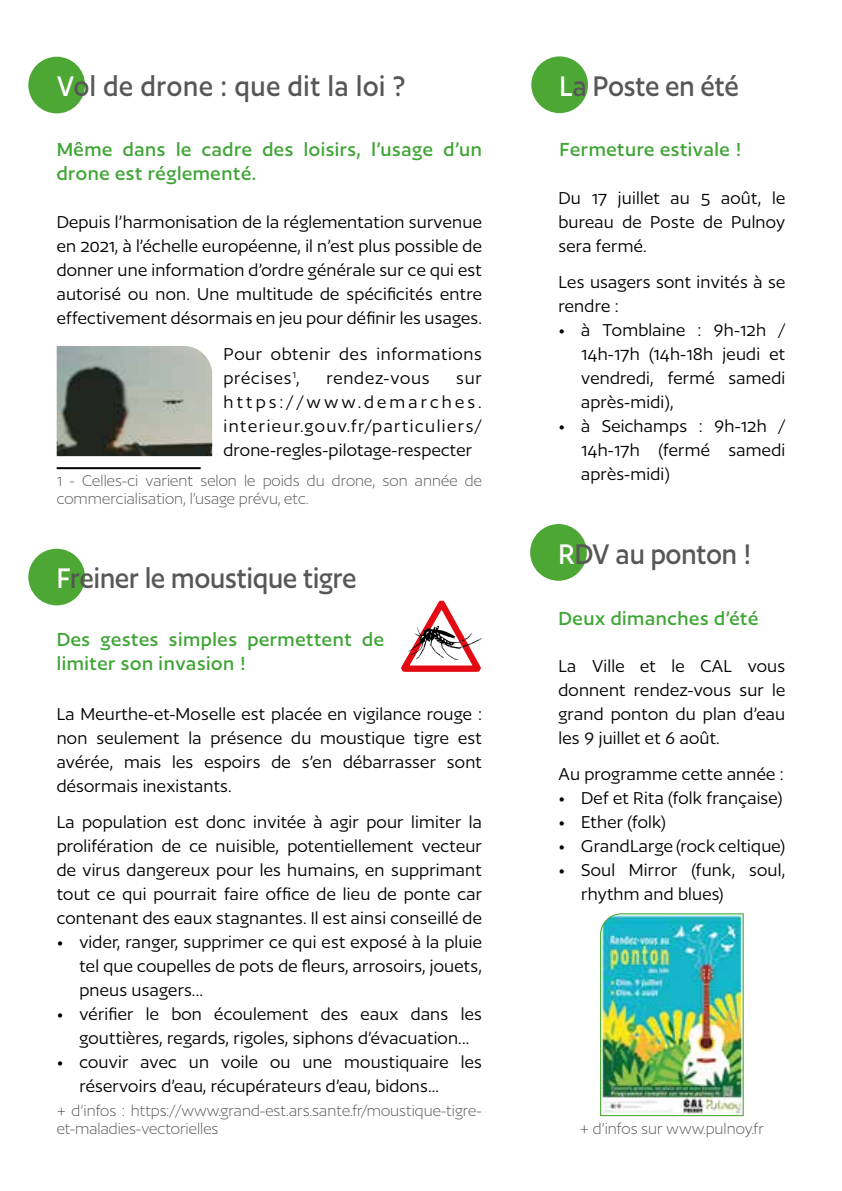
<style>
.page{position:relative;width:842px;height:1191px;background:#fff}
.page>*{position:absolute;margin:0;border:0;box-sizing:border-box;transform-origin:0 0}
.t1{font:500 33px "Author";color:#575756;scale:.91 1}
.t2{font:500 33px "Author";letter-spacing:.025em;color:#575756;scale:.91 1}
.t3{font:500 22px/24px "Author";letter-spacing:.025em;color:#3fa535}
.t4{font:20px/24px "Author";letter-spacing:.01em;color:#000;text-align:justify}
.t5{font:20px/24px "Author";letter-spacing:.03em;color:#000}
.t6{font:20px "Author";letter-spacing:.04em;color:#000}
.t7{font:300 18px/18px "Author";color:#575756}
.s1{color:#fff}
</style>
<div class="page">
<div style="left:28px;top:549px;width:57px;height:56px;background:#4da734;border-radius:50%"></div>
<hr style="left:57px;top:467px;width:144px;height:2px;background:#000">
<div style="left:28px;top:57px;width:57px;height:56px;background:#4da734;border-radius:50%"></div>
<div style="left:531px;top:56px;width:57px;height:57px;background:#4da734;border-radius:50%"></div>
<div style="left:530px;top:524px;width:57px;height:57px;background:#4da734;border-radius:50%"></div>
<img style="left:600px;top:913px;width:144px;height:203px">
<img style="left:57px;top:346px;width:155px;height:110px">
<svg style="left:401px;top:600px;width:81px;height:72px"></svg>
<h1 class="t2" style="left:57px;top:69px;width:385px"><span class="s1">V</span>ol de drone : que dit la loi ?</h1>
<p class="t3" style="left:57px;top:137px;width:427px">Même dans le cadre des loisirs, l’usage d’un drone est réglementé.</p>
<p class="t4" style="left:57px;top:210px;width:427px">Depuis l’harmonisation de la réglementation survenue en 2021, à l’échelle européenne, il n’est plus possible de donner une information d’ordre générale sur ce qui est autorisé ou non. Une multitude de spécificités entre effectivement désormais en jeu pour définir les usages.</p>
<p class="t5" style="left:223px;top:342px;width:260px">Pour obtenir des informations précises<sup>1</sup>,</p>
<p class="t6" style="left:326px;top:368px;width:105px">rendez-vous</p>
<p class="t4" style="left:223px;top:366px;width:260px;text-indent:233px">sur https://www.demarches. interieur.gouv.fr/particuliers/ drone-regles-pilotage-respecter</p>
<p class="t7" style="left:57px;top:472px;width:427px">1 - Celles-ci varient selon le poids du drone, son année de commercialisation, l’usage prévu, etc.</p>
<h1 class="t1" style="left:57px;top:561px;width:331px"><span class="s1">F</span>reiner le moustique tigre</h1>
<p class="t3" style="left:57px;top:627px;width:329px">Des gestes simples permettent de limiter son invasion !</p>
<p class="t4" style="left:57px;top:702px;width:427px">La Meurthe-et-Moselle est placée en vigilance rouge : non seulement la présence du moustique tigre est avérée, mais les espoirs de s’en débarrasser sont désormais inexistants.</p>
<p class="t4" style="left:57px;top:810px;width:427px">La population est donc invitée à agir pour limiter la prolifération de ce nuisible, potentiellement vecteur de virus dangereux pour les humains, en supprimant tout ce qui pourrait faire office de lieu de ponte car contenant des eaux stagnantes. Il est ainsi conseillé de</p>
<p class="t4" style="left:79px;top:930px;width:404px;text-indent:-23px">• vider, ranger, supprimer ce qui est exposé à la pluie tel que coupelles de pots de fleurs, arrosoirs, jouets, pneus usagers...</p>
<p class="t4" style="left:57px;top:1002px;width:427px;text-align:center">• vérifier le bon écoulement des eaux dans les gouttières, regards, rigoles, siphons d’évacuation...</p>
<p class="t4" style="left:79px;top:1050px;width:404px;text-indent:-23px">• couvir avec un voile ou une moustiquaire les réservoirs d’eau, récupérateurs d’eau, bidons...</p>
<p class="t7" style="left:57px;top:1101px;width:427px">+ d’infos : https://www.grand-est.ars.sante.fr/moustique-tigre&shy;et-maladies-vectorielles</p>
<h1 class="t1" style="left:560px;top:69px;width:198px"><span class="s1">L</span>a Poste en été</h1>
<p class="t3" style="left:560px;top:137px;width:184px">Fermeture estivale !</p>
<p class="t4" style="left:558px;top:186px;width:228px">Du 17 juillet au 5 août, le bureau de Poste de Pulnoy sera fermé.</p>
<p class="t4" style="left:558px;top:270px;width:228px">Les usagers sont invités à se rendre :</p>
<p class="t4" style="left:581px;top:318px;width:206px;text-indent:-23px">• à Tomblaine : 9h-12h / 14h-17h (14h-18h jeudi et vendredi, fermé samedi après-midi),</p>
<p class="t4" style="left:581px;top:414px;width:206px;text-indent:-23px">• à Seichamps : 9h-12h / 14h-17h (fermé samedi après-midi)</p>
<h1 class="t1" style="left:558px;top:537px;width:214px"><span class="s1">R</span>DV au ponton !</h1>
<p class="t3" style="left:558px;top:606px;width:201px">Deux dimanches d’été</p>
<p class="t4" style="left:558px;top:654px;width:228px">La Ville et le CAL vous donnent rendez-vous sur le grand ponton du plan d’eau les 9 juillet et 6 août.</p>
<p class="t4" style="left:558px;top:762px;width:227px">Au programme cette année :</p>
<p class="t4" style="left:558px;top:786px;width:225px">• Def et Rita (folk française)</p>
<p class="t4" style="left:558px;top:810px;width:109px">• Ether (folk)</p>
<p class="t4" style="left:558px;top:834px;width:228px">• GrandLarge (rock celtique)</p>
<p class="t4" style="left:581px;top:858px;width:206px;text-indent:-23px">• Soul Mirror (funk, soul, rhythm and blues)</p>
<p class="t7" style="left:580px;top:1120px;width:186px">+ d’infos sur www.pulnoy.fr</p>
</div>
